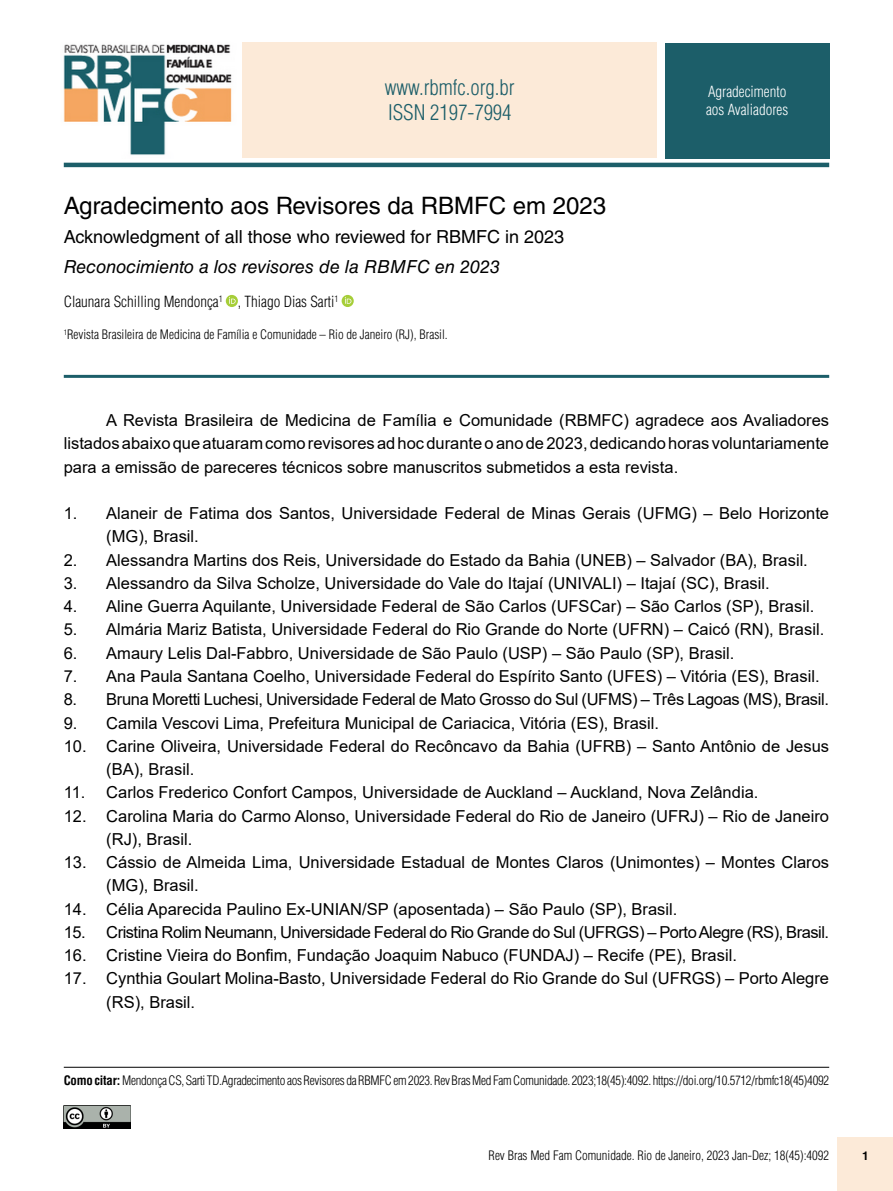
<style>
.page{position:relative;width:893px;height:1191px;background:#fff}
.page>*{position:absolute;margin:0;border:0;box-sizing:border-box;transform-origin:0 0}
.t1{font:24px "Helvetica LT Std";color:#000}
.t2{font:300 condensed 21px/25.2px "Helvetica LT Std";color:#1c5e69}
.t3{font:18px "Helvetica LT Std";color:#000}
.t4{font:italic 18px "Helvetica LT Std";color:#000}
.t5{font:16.5px/23.2px "Arial";color:#000}
.t6{font:16.5px "Arial";letter-spacing:-.03em;color:#000}
.t7{font:16.5px "Arial";letter-spacing:-.02em;color:#000}
.t8{font:300 condensed 15px "Helvetica LT Std";color:#000}
.t9{font:300 condensed 15px/18px "Helvetica LT Std";color:#fff}
.t10{font:300 condensed 12.75px "Helvetica LT Std";letter-spacing:-.02em;color:#000}
.t11{font:300 condensed 12.75px "Helvetica LT Std";color:#000}
.t12{font:700 12px "Helvetica LT Std";color:#000}
.s1{font-weight:700}
</style>
<div class="page">
<div style="left:838px;top:1137px;width:55px;height:54px;background:#fcead8"></div>
<img style="left:64px;top:1105px;width:67px;height:23px">
<div style="left:665px;top:43px;width:164px;height:116px;background:#1c5e69"></div>
<hr style="left:64px;top:163px;width:765px;height:4px;background:#1c5e69">
<div style="left:226px;top:295px;width:12px;height:12px;background:#a6ce39;border-radius:50%"></div>
<svg style="left:229px;top:297px;width:7px;height:7px"></svg>
<div style="left:342px;top:295px;width:12px;height:12px;background:#a6ce39;border-radius:50%"></div>
<svg style="left:345px;top:297px;width:6px;height:7px"></svg>
<hr style="left:64px;top:1066px;width:765px;height:1px;background:#000">
<hr style="left:64px;top:375px;width:765px;height:3px;background:#1c5e69">
<img style="left:63px;top:44px;width:169px;height:111px">
<div style="left:242px;top:42px;width:415px;height:116px;background:#fcead8"></div>
<p class="t2" style="left:385px;top:75px;width:131px">www.rbmfc.org.br<br>ISSN 2197-7994</p>
<h1 class="t1" style="left:64px;top:192px;width:544px">Agradecimento aos Revisores da RBMFC em 2023</h1>
<p class="t3" style="left:64px;top:227px;width:502px">Acknowledgment of all those who reviewed for RBMFC in 2023</p>
<p class="t4" style="left:64px;top:256px;width:438px">Reconocimiento a los revisores de la RBMFC en 2023</p>
<p class="t8" style="left:64px;top:292px;width:276px">Claunara Schilling Mendonça<sup>1</sup> , Thiago Dias Sarti<sup>1</sup></p>
<p class="t11" style="left:64px;top:326px;width:386px"><sup>1</sup>Revista Brasileira de Medicina de Família e Comunidade – Rio de Janeiro (RJ), Brasil.</p>
<p class="t9" style="left:706px;top:83px;width:84px">Agradecimento aos Avaliadores</p>
<p class="t5" style="left:64px;top:408px;width:767px;text-align:justify;text-indent:43px">A Revista Brasileira de Medicina de Família e Comunidade (RBMFC) agradece aos Avaliadores listados abaixo que atuaram como revisores ad hoc durante o ano de 2023, dedicando horas voluntariamente para a emissão de pareceres técnicos sobre manuscritos submetidos a esta revista.</p>
<p class="t5" style="left:106px;top:501px;width:724px;text-indent:-43px">1. Alaneir de Fatima dos Santos, Universidade Federal de Minas Gerais (UFMG) – Belo Horizonte (MG), Brasil.</p>
<p class="t5" style="left:64px;top:548px;width:746px">2. Alessandra Martins dos Reis, Universidade do Estado da Bahia (UNEB) – Salvador (BA), Brasil.</p>
<p class="t5" style="left:64px;top:571px;width:707px">3. Alessandro da Silva Scholze, Universidade do Vale do Itajaí (UNIVALI) – Itajaí (SC), Brasil.</p>
<p class="t5" style="left:64px;top:594px;width:752px">4. Aline Guerra Aquilante, Universidade Federal de São Carlos (UFSCar) – São Carlos (SP), Brasil.</p>
<p class="t5" style="left:64px;top:618px;width:762px">5. Almária Mariz Batista, Universidade Federal do Rio Grande do Norte (UFRN) – Caicó (RN), Brasil.</p>
<p class="t5" style="left:64px;top:641px;width:672px">6. Amaury Lelis Dal-Fabbro, Universidade de São Paulo (USP) – São Paulo (SP), Brasil.</p>
<p class="t5" style="left:64px;top:664px;width:757px">7. Ana Paula Santana Coelho, Universidade Federal do Espírito Santo (UFES) – Vitória (ES), Brasil.</p>
<p class="t7" style="left:64px;top:688px;width:767px">8. Bruna Moretti Luchesi, Universidade Federal de Mato Grosso do Sul (UFMS) – Três Lagoas (MS), Brasil.</p>
<p class="t5" style="left:64px;top:711px;width:597px">9. Camila Vescovi Lima, Prefeitura Municipal de Cariacica, Vitória (ES), Brasil.</p>
<p class="t5" style="left:106px;top:734px;width:724px;text-indent:-43px">10. Carine Oliveira, Universidade Federal do Recôncavo da Bahia (UFRB) – Santo Antônio de Jesus (BA), Brasil.</p>
<p class="t5" style="left:64px;top:780px;width:696px">11. Carlos Frederico Confort Campos, Universidade de Auckland – Auckland, Nova Zelândia.</p>
<p class="t5" style="left:106px;top:804px;width:724px;text-indent:-43px">12. Carolina Maria do Carmo Alonso, Universidade Federal do Rio de Janeiro (UFRJ) – Rio de Janeiro (RJ), Brasil.</p>
<p class="t5" style="left:106px;top:850px;width:724px;text-indent:-43px">13. Cássio de Almeida Lima, Universidade Estadual de Montes Claros (Unimontes) – Montes Claros (MG), Brasil.</p>
<p class="t5" style="left:64px;top:897px;width:615px">14. Célia Aparecida Paulino Ex-UNIAN/SP (aposentada) – São Paulo (SP), Brasil.</p>
<p class="t6" style="left:64px;top:920px;width:767px">15. Cristina Rolim Neumann, Universidade Federal do Rio Grande do Sul (UFRGS) – Porto Alegre (RS), Brasil.</p>
<p class="t5" style="left:64px;top:943px;width:675px">16. Cristine Vieira do Bonfim, Fundação Joaquim Nabuco (FUNDAJ) – Recife (PE), Brasil.</p>
<p class="t5" style="left:106px;top:966px;width:724px;text-indent:-43px">17. Cynthia Goulart Molina-Basto, Universidade Federal do Rio Grande do Sul (UFRGS) – Porto Alegre (RS), Brasil.</p>
<p class="t10" style="left:64px;top:1072px;width:767px"><span class="s1">Como citar:</span> Mendonça CS, Sarti TD.Agradecimento aos Revisores da RBMFC em 2023. Rev Bras Med Fam Comunidade. 2023;18(45):4092. https://doi.org/10.5712/rbmfc18(45)4092</p>
<p class="t11" style="left:489px;top:1147px;width:342px">Rev Bras Med Fam Comunidade. Rio de Janeiro, 2023 Jan-Dez; 18(45):4092</p>
<p class="t12" style="left:862px;top:1148px;width:8px">1</p>
</div>
